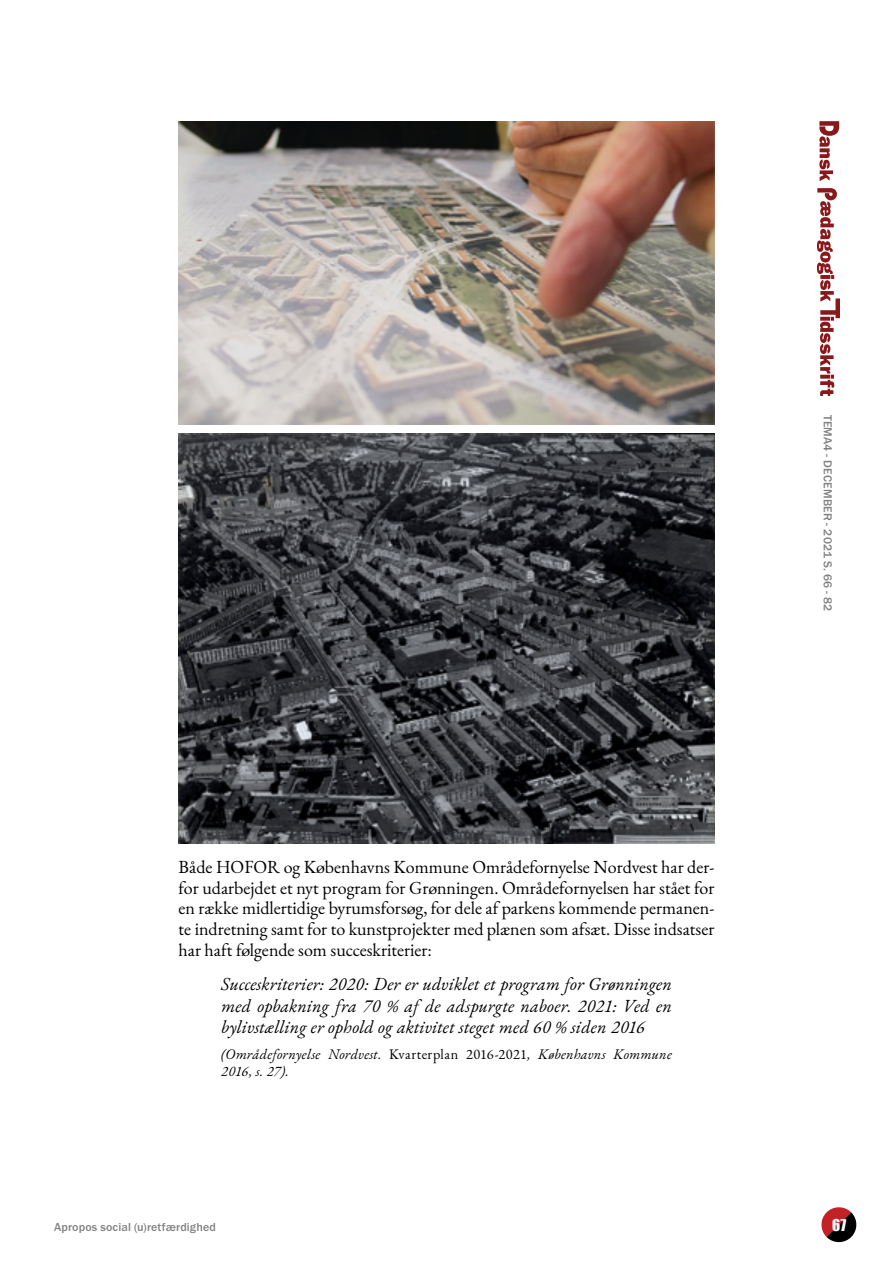
<style>
.page{position:relative;width:893px;height:1263px;background:#fff}
.page>*{position:absolute;margin:0;border:0;box-sizing:border-box;transform-origin:0 0}
.t1{font:18px/20.7px "EB Garamond";color:#000;text-align:justify}
.t2{font:italic 18px/21.6px "EB Garamond";letter-spacing:.005em;color:#000;text-align:justify}
.t3{font:15px "Impact";color:#fff}
.t4{font:italic 14.25px/17.1px "EB Garamond";letter-spacing:.015em;color:#000}
.t5{font:500 12px "Franklin Gothic URW";letter-spacing:.015em;color:#000}
.s1{font-style:normal}
</style>
<div class="page">
<svg style="left:821px;top:1207px;width:36px;height:36px"></svg>
<svg style="left:819px;top:121px;width:20px;height:60px"></svg>
<svg style="left:817px;top:188px;width:23px;height:208px"></svg>
<img style="left:179px;top:121px;width:535px;height:303px">
<img style="left:179px;top:434px;width:535px;height:409px">
<p class="t1" style="left:179px;top:856px;width:537px">Både HOFOR og Københavns Kommune Områdefornyelse Nordvest har der&shy;for udarbejdet et nyt program for Grønningen. Områdefornyelsen har stået for en række midlertidige byrumsforsøg, for dele af parkens kommende permanen&shy;te indretning samt for to kunstprojekter med plænen som afsæt. Disse indsatser har haft følgende som succeskriterier:</p>
<p class="t2" style="left:221px;top:973px;width:452px">Succeskriterier: 2020: Der er udviklet et program for Grønningen med opbakning fra 70 % af de adspurgte naboer. 2021: Ved en bylivstælling er ophold og aktivitet steget med 60 % siden 2016</p>
<p class="t4" style="left:221px;top:1046px;width:452px">(Områdefornyelse Nordvest. <span class="s1">Kvarterplan 2016-2021</span>, Københavns Kommune<br>2016, s. 27).</p>
<p class="t5" style="left:835px;top:415px;width:198px;rotate:90deg">TEMA4 - DECEMBER - 2021 S. 66 - 82</p>
<p class="t5" style="left:54px;top:1220px;width:163px">Apropos social (u)retfærdighed</p>
<p class="t3" style="left:832px;top:1213px;width:16px">67</p>
</div>
